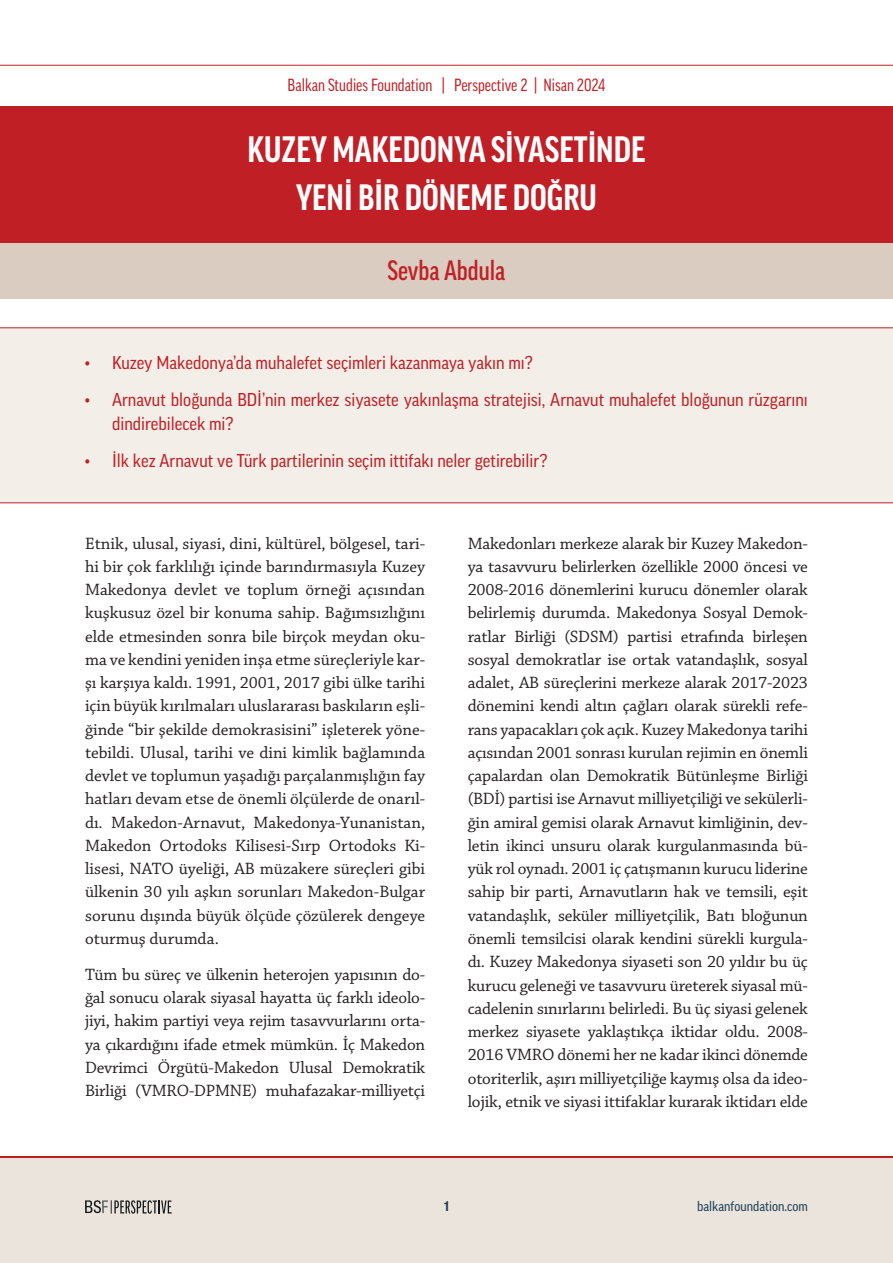
<style>
.page{position:relative;width:893px;height:1263px;background:#fff}
.page>*{position:absolute;margin:0;border:0;box-sizing:border-box;transform-origin:0 0}
.t1{font:700 condensed 35.4px/48.3px "Good Pro";color:#fff;text-align:center}
.t2{font:500 condensed 27px "Good Pro";color:#c02025}
.t3{font:18px/24px "Good Pro Narr News";color:#c02025}
.t4{font:17.25px/23.2px "Chaparral Pro";letter-spacing:-.01em;color:#231f20;text-align:justify}
.t5{font:16.95px "Good Pro Cond News";color:#c02025}
.t6{font:13.5px "Good Pro Narr News";color:#1b3d59}
.t7{font:700 13.5px "Good Pro Narr";color:#1b3d59}
</style>
<div class="page">
<div style="left:0;top:1159px;width:893px;height:104px;background:#ebe4dc"></div>
<svg style="left:85px;top:1200px;width:87px;height:14px"></svg>
<div style="left:0;top:328px;width:893px;height:175px;background:#f3eee8"></div>
<div style="left:0;top:242px;width:893px;height:57px;background:#daccc0"></div>
<div style="left:0;top:106px;width:893px;height:136px;background:#c02025"></div>
<hr style="left:0;top:327px;width:893px;height:1px;background:#c02025">
<hr style="left:0;top:65px;width:893px;height:1px;background:#c02025">
<hr style="left:0;top:502px;width:893px;height:1px;background:#c02025">
<p class="t5" style="left:288px;top:76px;width:319px">Balkan Studies Foundation | Perspective 2 | Nisan 2024</p>
<h1 class="t1" style="left:248px;top:125px;width:399px">KUZEY MAKEDONYA SİYASETİNDE<br>YENİ BİR DÖNEME DOĞRU</h1>
<h2 class="t2" style="left:387px;top:256px;width:120px">Sevba Abdula</h2>
<p class="t3" style="left:85px;top:351px;width:449px">• Kuzey Makedonya’da muhalefet seçimleri kazanmaya yakın mı?</p>
<p class="t3" style="left:112px;top:388px;width:697px;text-indent:-27px">• Arnavut bloğunda BDİ’nin merkez siyasete yakınlaşma stratejisi, Arnavut muhalefet bloğunun rüzgarını dindirebilecek mi?</p>
<p class="t3" style="left:85px;top:448px;width:464px">• İlk kez Arnavut ve Türk partilerinin seçim ittifakı neler getirebilir?</p>
<p class="t4" style="left:85px;top:532px;width:342px">Etnik, ulusal, siyasi, dini, kültürel, bölgesel, tari&shy;hi bir çok farklılığı içinde barındırmasıyla Kuzey Makedonya devlet ve toplum örneği açısından kuşkusuz özel bir konuma sahip. Bağımsızlığını elde etmesinden sonra bile birçok meydan oku&shy;ma ve kendini yeniden inşa etme süreçleriyle kar&shy;şı karşıya kaldı. 1991, 2001, 2017 gibi ülke tarihi için büyük kırılmaları uluslararası baskıların eşli&shy;ğinde “bir şekilde demokrasisini” işleterek yöne&shy;tebildi. Ulusal, tarihi ve dini kimlik bağlamında devlet ve toplumun yaşadığı parçalanmışlığın fay hatları devam etse de önemli ölçülerde de onarıl&shy;dı. Makedon-Arnavut, Makedonya-Yunanistan, Makedon Ortodoks Kilisesi-Sırp Ortodoks Ki&shy;lisesi, NATO üyeliği, AB müzakere süreçleri gibi ülkenin 30 yılı aşkın sorunları Makedon-Bulgar sorunu dışında büyük ölçüde çözülerek dengeye oturmuş durumda.</p>
<p class="t4" style="left:85px;top:963px;width:342px">Tüm bu süreç ve ülkenin heterojen yapısının do&shy;ğal sonucu olarak siyasal hayatta üç farklı ideolo&shy;jiyi, hakim partiyi veya rejim tasavvurlarını orta&shy;ya çıkardığını ifade etmek mümkün. İç Makedon Devrimci Örgütü-Makedon Ulusal Demokratik Birliği (VMRO-DPMNE) muhafazakar-milliyetçi</p>
<p class="t4" style="left:468px;top:532px;width:342px">Makedonları merkeze alarak bir Kuzey Makedon&shy;ya tasavvuru belirlerken özellikle 2000 öncesi ve 2008-2016 dönemlerini kurucu dönemler olarak belirlemiş durumda. Makedonya Sosyal Demok&shy;ratlar Birliği (SDSM) partisi etrafında birleşen sosyal demokratlar ise ortak vatandaşlık, sosyal adalet, AB süreçlerini merkeze alarak 2017-2023 dönemini kendi altın çağları olarak sürekli refe&shy;rans yapacakları çok açık. Kuzey Makedonya tarihi açısından 2001 sonrası kurulan rejimin en önemli çapalardan olan Demokratik Bütünleşme Birliği (BDİ) partisi ise Arnavut milliyetçiliği ve sekülerli&shy;ğin amiral gemisi olarak Arnavut kimliğinin, dev&shy;letin ikinci unsuru olarak kurgulanmasında bü&shy;yük rol oynadı. 2001 iç çatışmanın kurucu liderine sahip bir parti, Arnavutların hak ve temsili, eşit vatandaşlık, seküler milliyetçilik, Batı bloğunun önemli temsilcisi olarak kendini sürekli kurgula&shy;dı. Kuzey Makedonya siyaseti son 20 yıldır bu üç kurucu geleneği ve tasavvuru üreterek siyasal mü&shy;cadelenin sınırlarını belirledi. Bu üç siyasi gelenek merkez siyasete yaklaştıkça iktidar oldu. 2008- 2016 VMRO dönemi her ne kadar ikinci dönemde otoriterlik, aşırı milliyetçiliğe kaymış olsa da ideo&shy;lojik, etnik ve siyasi ittifaklar kurarak iktidarı elde</p>
<p class="t7" style="left:444px;top:1199px;width:6px">1</p>
<p class="t6" style="left:697px;top:1199px;width:112px">balkanfoundation.com</p>
</div>
